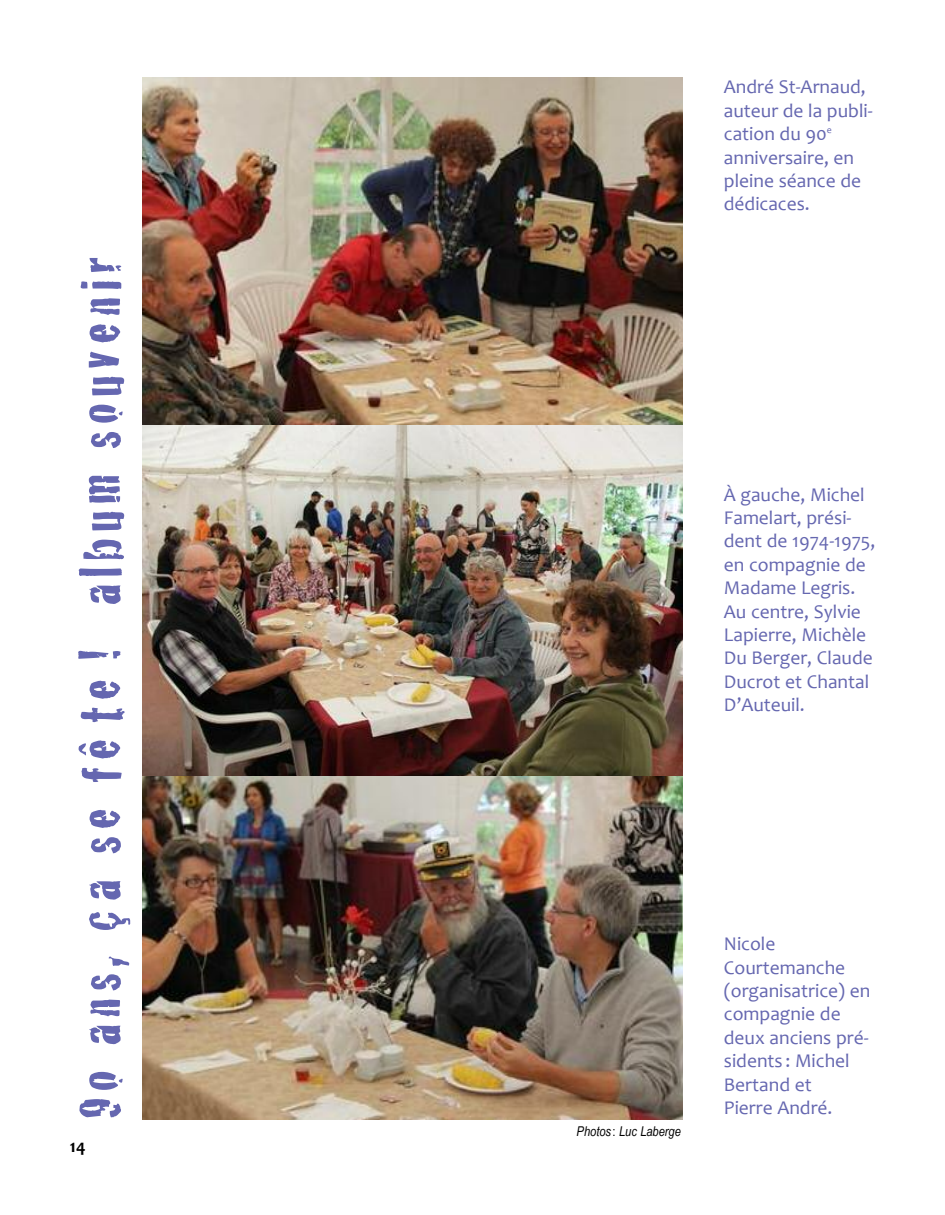
<style>
.page{position:relative;width:945px;height:1215px;background:#fff}
.page>*{position:absolute;margin:0;border:0;box-sizing:border-box;transform-origin:0 0}
.t1{font:60px "Cracked";letter-spacing:.105em;color:#6567b0}
.t2{font:19.5px/23.4px "Candara";color:#6567b0}
.t3{font:700 18px "Candara";color:#000}
.t4{font:italic 13.5px "Arial Narrow";color:#000}
.s1{font-style:normal}
</style>
<div class="page">
<img style="left:142px;top:78px;width:540px;height:348px">
<img style="left:142px;top:426px;width:540px;height:351px">
<img style="left:142px;top:777px;width:540px;height:343px">
<h1 class="t1" style="left:70px;top:1119px;width:864px;rotate:-90deg">9o ans, ça se fê te ! album souvenir</h1>
<p class="t3" style="left:70px;top:1135px;width:17px">14</p>
<p class="t2" style="left:724px;top:75px;width:150px">André St-Arnaud, auteur de la publi&shy;cation du 90<sup>e </sup>anniversaire, en pleine séance de dédicaces.</p>
<p class="t2" style="left:724px;top:482px;width:153px">À gauche, Michel<br>Famelart, prési&shy;dent de 1974-1975, en compagnie de<br>Madame Legris.<br>Au centre, Sylvie<br>Lapierre, Michèle<br>Du Berger, Claude<br>Ducrot et Chantal<br>D’Auteuil.</p>
<p class="t4" style="left:577px;top:1123px;width:106px">Photos<span class="s1">:</span> Luc Laberge</p>
<p class="t2" style="left:724px;top:932px;width:148px">Nicole<br>Courtemanche (organisatrice) en compagnie de deux anciens pré&shy;sidents: Michel<br>Bertand et<br>Pierre André.</p>
</div>
